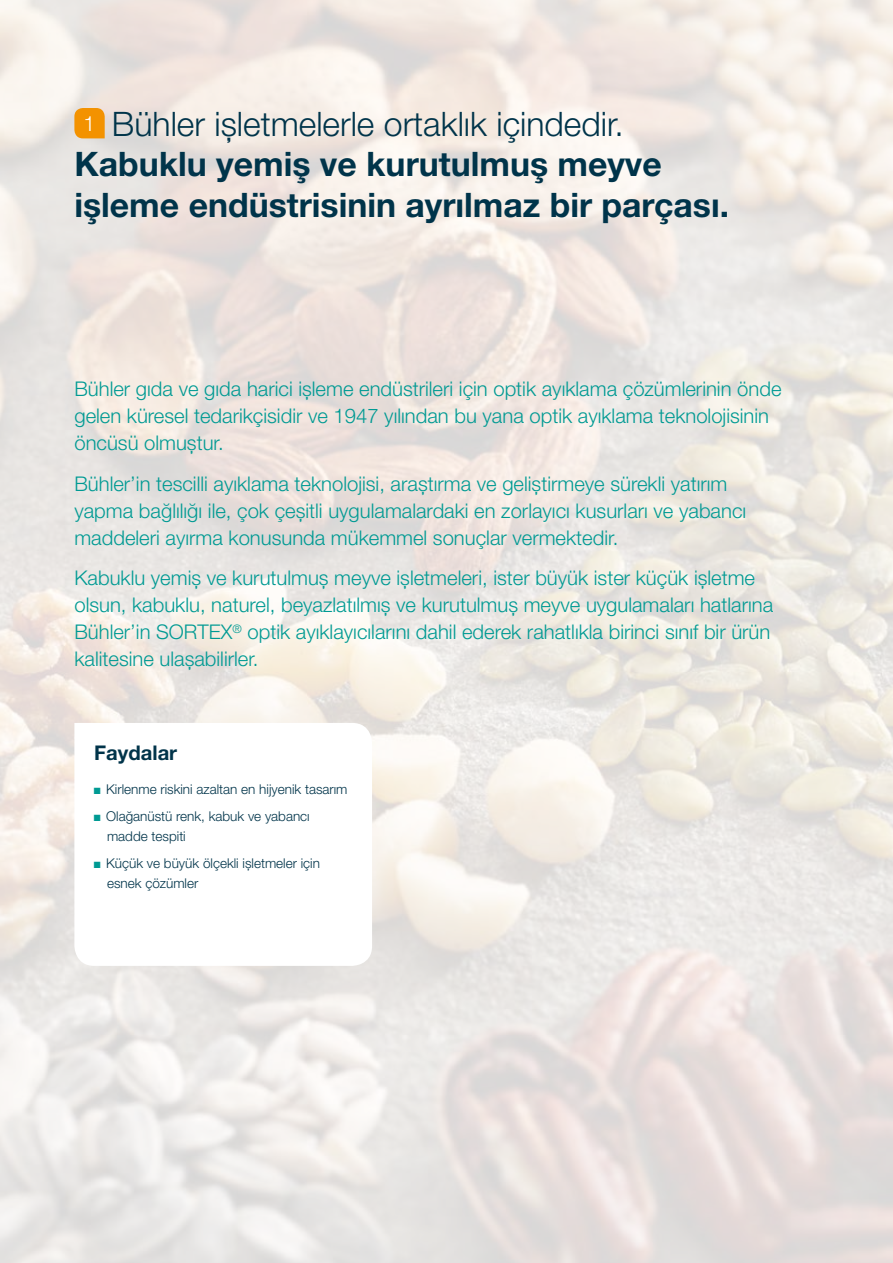
<style>
.page{position:relative;width:893px;height:1263px;background:#fff}
.page>*{position:absolute;margin:0;border:0;box-sizing:border-box;transform-origin:0 0}
.t1{font:700 33.75px/40.5px "Helvetica Neue LT Pro";color:#00344a}
.t2{font:300 33.75px "Helvetica Neue LT Pro";color:#00344a}
.t3{font:300 21px "Helvetica Neue LT Pro";color:#fff}
.t4{font:300 20.25px/27px "Helvetica Neue LT Pro";color:#009a93}
.t5{font:700 20.25px "Helvetica Neue LT Pro";color:#00344a}
.t6{font:300 13.5px/20.2px "Helvetica Neue LT Pro";color:#00344a}
.s1{font-family:"Arial Narrow";font-weight:400;color:#009a93}
</style>
<div class="page">
<svg style="left:74px;top:723px;width:298px;height:243px"></svg>
<svg style="left:74px;top:108px;width:31px;height:30px"></svg>
<h1 class="t2" style="left:112px;top:103px;width:513px">Bühler işletmelerle ortaklık içindedir.</h1>
<h1 class="t1" style="left:74px;top:143px;width:656px">Kabuklu yemiş ve kurutulmuş meyve işleme endüstrisinin ayrılmaz bir parçası.</h1>
<p class="t3" style="left:84px;top:110px;width:13px">1</p>
<p class="t4" style="left:74px;top:375px;width:709px">Bühler gıda ve gıda harici işleme endüstrileri için optik ayıklama çözümlerinin önde gelen küresel tedarikçisidir ve 1947 yılından bu yana optik ayıklama teknolojisinin öncüsü olmuştur.</p>
<p class="t4" style="left:74px;top:470px;width:673px">Bühler’in tescilli ayıklama teknolojisi, araştırma ve geliştirmeye sürekli yatırım yapma bağlılığı ile, çok çeşitli uygulamalardaki en zorlayıcı kusurları ve yabancı maddeleri ayırma konusunda mükemmel sonuçlar vermektedir.</p>
<p class="t4" style="left:74px;top:564px;width:700px">Kabuklu yemiş ve kurutulmuş meyve işletmeleri, ister büyük ister küçük işletme olsun, kabuklu, naturel, beyazlatılmış ve kurutulmuş meyve uygulamaları hatlarına Bühler’in SORTEX<sup>®</sup> optik ayıklayıcılarını dahil ederek rahatlıkla birinci sınıf bir ürün kalitesine ulaşabilirler.</p>
<p class="t5" style="left:94px;top:740px;width:84px">Faydalar</p>
<p class="t6" style="left:94px;top:778px;width:255px"><span class="s1">■</span> Kirlenme riskini azaltan en hijyenik tasarım</p>
<p class="t6" style="left:107px;top:805px;width:204px;text-indent:-13px"><span class="s1">■</span> Olağanüstü renk, kabuk ve yabancı madde tespiti</p>
<p class="t6" style="left:107px;top:853px;width:214px;text-indent:-13px"><span class="s1">■</span> Küçük ve büyük ölçekli işletmeler için esnek çözümler</p>
</div>
